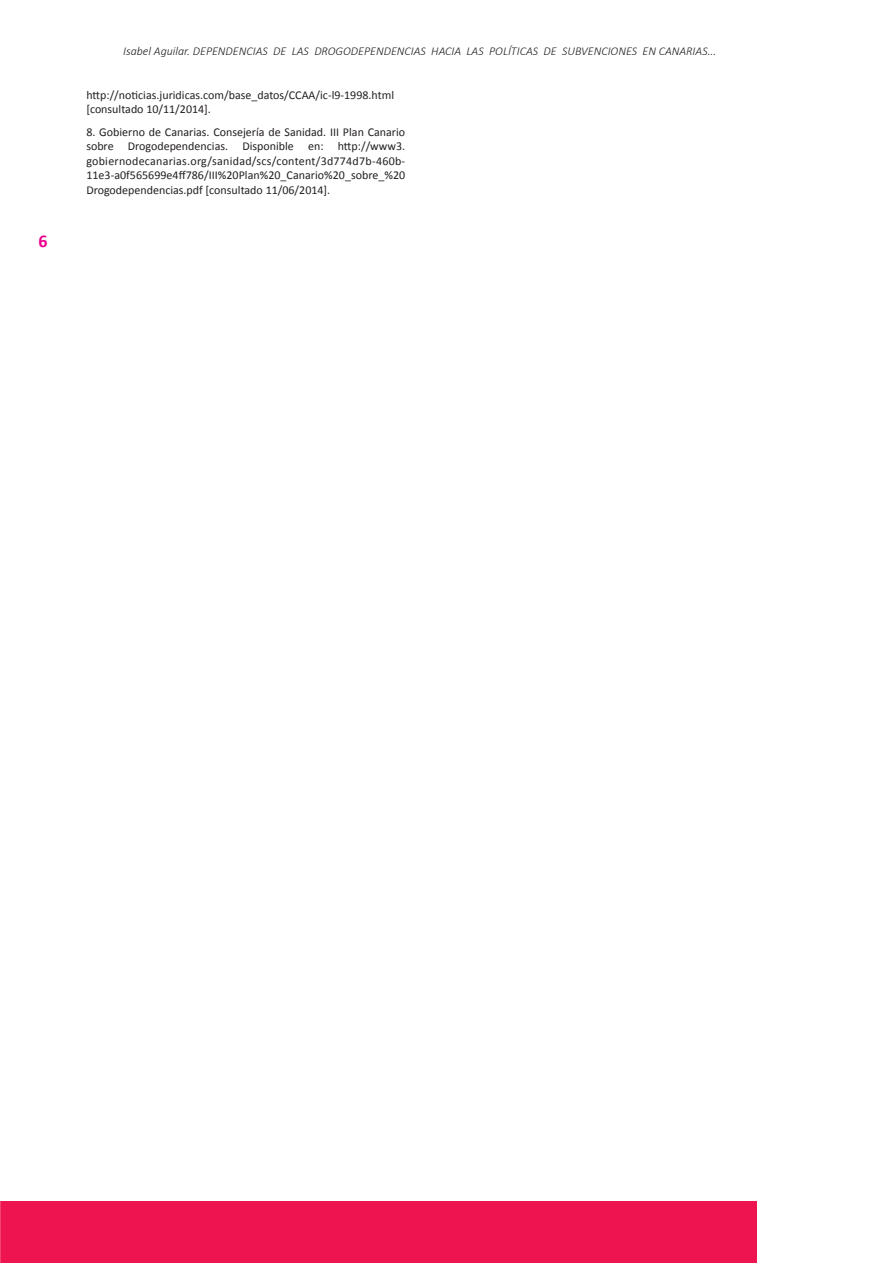
<style>
.page{position:relative;width:893px;height:1263px;background:#fff}
.page>*{position:absolute;margin:0;border:0;box-sizing:border-box;transform-origin:0 0}
.t1{font:700 18px "Calibri";color:#ed028c}
.t2{font:12px/14.4px "Calibri";color:#231f20}
.t3{font:italic 300 12px "Calibri";color:#231f20}
</style>
<div class="page">
<div style="left:0;top:1202px;width:757px;height:61px;background:#ed1450"></div>
<h1 class="t1" style="left:39px;top:230px;width:11px">6</h1>
<p class="t3" style="left:123px;top:44px;width:595px">Isabel Aguilar. DEPENDENCIAS DE LAS DROGODEPENDENCIAS HACIA LAS POLÍTICAS DE SUBVENCIONES EN CANARIAS...</p>
<p class="t2" style="left:86px;top:88px;width:309px">http://noticias.juridicas.com/base_datos/CCAA/ic-l9-1998.html [consultado 10/11/2014].</p>
<p class="t2" style="left:86px;top:125px;width:320px;text-align:justify">8. Gobierno de Canarias. Consejería de Sanidad. III Plan Canario sobre Drogodependencias. Disponible en: http://www3. gobiernodecanarias.org/sanidad/scs/content/3d774d7b-460b-11e3-a0f565699e4ff786/III%20Plan%20_Canario%20_sobre_%20<br>Drogodependencias.pdf [consultado 11/06/2014].</p>
</div>
